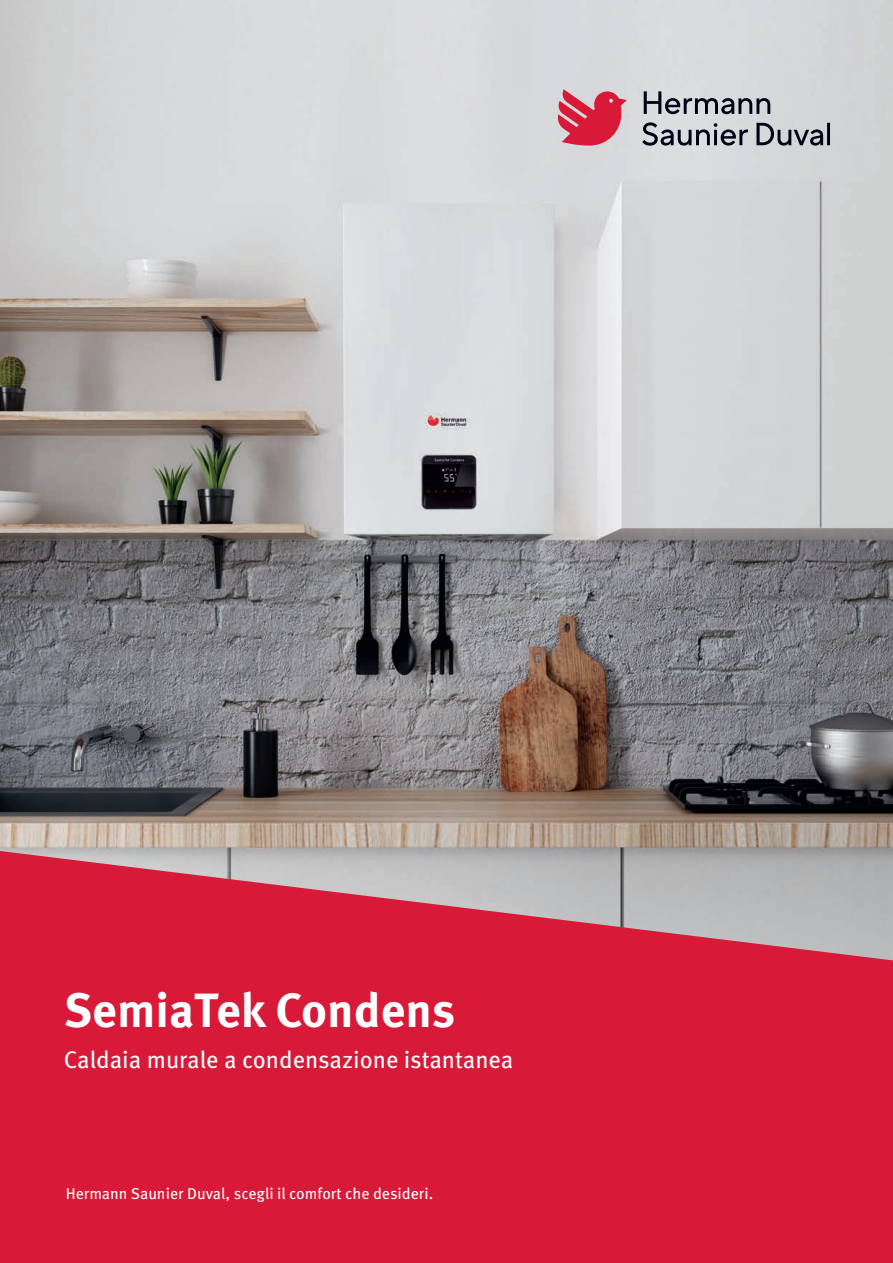
<style>
.page{position:relative;width:893px;height:1263px;background:#fff}
.page>*{position:absolute;margin:0;border:0;box-sizing:border-box;transform-origin:0 0}
.t1{font:700 48px "Meta Pro";color:#fff}
.t2{font:24px "Meta Pro";letter-spacing:-.005em;color:#fff}
.t3{font:15.75px "Meta Pro";color:#fff}
</style>
<div class="page">
<img style="left:0;top:0;width:893px;height:851px">
<svg style="left:0;top:851px;width:893px;height:412px;background:#d42e49"></svg>
<svg style="left:557px;top:89px;width:70px;height:57px;background:#d86175"></svg>
<svg style="left:642px;top:91px;width:188px;height:55px;background:#aaabb1"></svg>
<h1 class="t1" style="left:64px;top:973px;width:393px">SemiaTek Condens</h1>
<h2 class="t2" style="left:64px;top:1041px;width:451px">Caldaia murale a condensazione istantanea</h2>
<p class="t3" style="left:66px;top:1182px;width:369px">Hermann Saunier Duval, scegli il comfort che desideri.</p>
</div>
